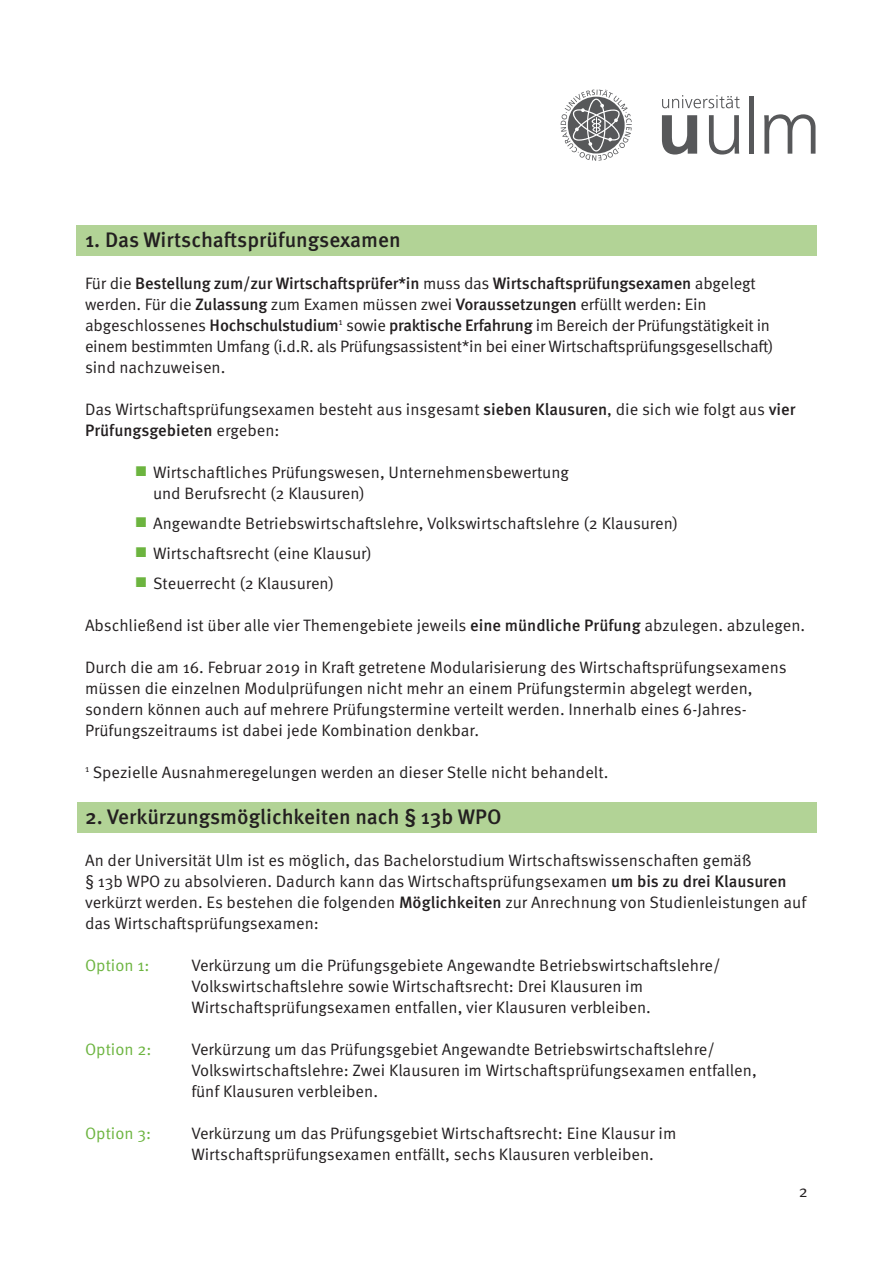
<style>
.page{position:relative;width:893px;height:1263px;background:#fff}
.page>*{position:absolute;margin:0;border:0;box-sizing:border-box;transform-origin:0 0}
.Überschrift{font:500 21px "Meta OT";color:#231f20}
.Body_Text{font:16.5px/21px "Meta OT Norm";color:#231f20}
.Option{font:16.5px/21px "Meta OT Norm";color:#231f20}
.Body_Text-2{font:16.5px/21px "Meta OT Norm";letter-spacing:-.02em;color:#231f20}
.Option-2{font:16.5px "Meta OT Norm";color:#6cb43f}
.s1{font-family:"Meta OT";font-weight:500}
.s2{font-family:"Arial";font-size:21px;color:#6cb43f}
</style>
<div class="page">
<div style="left:77px;top:225px;width:740px;height:31px;background:#b2d396"></div>
<div style="left:77px;top:801px;width:740px;height:31px;background:#b2d396"></div>
<svg style="left:662px;top:115px;width:35px;height:40px"></svg>
<svg style="left:709px;top:115px;width:30px;height:40px"></svg>
<hr style="left:750px;top:96px;width:4px;height:58px;background:#57585a">
<svg style="left:764px;top:114px;width:51px;height:40px"></svg>
<svg style="left:662px;top:95px;width:78px;height:13px"></svg>
<svg style="left:561px;top:90px;width:71px;height:71px"></svg>
<p class="Überschrift" style="left:85px;top:226px;width:317px">1. Das Wirtschaftsprüfungsexamen</p>
<p class="Body_Text-2" style="left:85px;top:273px;width:690px">Für die <span class="s1">Bestellung zum/zur Wirtschaftsprüfer*in</span> muss das <span class="s1">Wirtschaftsprüfungsexamen</span> abgelegt werden. Für die <span class="s1">Zulassung</span> zum Examen müssen zwei <span class="s1">Voraussetzungen</span> erfüllt werden: Ein abgeschlossenes <span class="s1">Hochschulstudium</span><sup>1</sup> sowie <span class="s1">praktische Erfahrung</span> im Bereich der Prüfungstätigkeit in einem bestimmten Umfang (i.d.R. als Prüfungsassistent*in bei einer Wirtschaftsprüfungsgesellschaft) sind nachzuweisen.</p>
<p class="Body_Text" style="left:85px;top:399px;width:712px">Das Wirtschaftsprüfungsexamen besteht aus insgesamt <span class="s1">sieben Klausuren</span>, die sich wie folgt aus <span class="s1">vier<br>Prüfungsgebieten</span> ergeben:</p>
<p class="Body_Text" style="left:153px;top:462px;width:417px;text-indent:-18px"><span class="s2">■</span> Wirtschaftliches Prüfungswesen, Unternehmensbewertung und Berufsrecht (2 Klausuren)</p>
<p class="Body_Text" style="left:135px;top:513px;width:545px"><span class="s2">■</span> Angewandte Betriebswirtschaftslehre, Volkswirtschaftslehre (2 Klausuren)</p>
<p class="Body_Text" style="left:135px;top:543px;width:239px"><span class="s2">■</span> Wirtschaftsrecht (eine Klausur)</p>
<p class="Body_Text" style="left:135px;top:573px;width:201px"><span class="s2">■</span> Steuerrecht (2 Klausuren)</p>
<p class="Body_Text" style="left:85px;top:615px;width:722px">Abschließend ist über alle vier Themengebiete jeweils <span class="s1">eine mündliche Prüfung</span> abzulegen. abzulegen.</p>
<p class="Body_Text" style="left:85px;top:657px;width:703px">Durch die am 16. Februar 2019 in Kraft getretene Modularisierung des Wirtschaftsprüfungsexamens müssen die einzelnen Modulprüfungen nicht mehr an einem Prüfungstermin abgelegt werden, sondern können auch auf mehrere Prüfungstermine verteilt werden. Innerhalb eines 6-Jahres-Prüfungszeitraums ist dabei jede Kombination denkbar.</p>
<p class="Body_Text" style="left:85px;top:762px;width:525px"><sup>1</sup> Spezielle Ausnahmeregelungen werden an dieser Stelle nicht behandelt.</p>
<p class="Überschrift" style="left:85px;top:804px;width:418px">2. Verkürzungsmöglichkeiten nach § 13b WPO</p>
<p class="Body_Text" style="left:85px;top:850px;width:723px">An der Universität Ulm ist es möglich, das Bachelorstudium Wirtschaftswissenschaften gemäß<br>§ 13b WPO zu absolvieren. Dadurch kann das Wirtschaftsprüfungsexamen <span class="s1">um bis zu drei Klausuren </span>verkürzt werden. Es bestehen die folgenden <span class="s1">Möglichkeiten</span> zur Anrechnung von Studienleistungen auf das Wirtschaftsprüfungsexamen:</p>
<p class="Option-2" style="left:85px;top:955px;width:66px">Option 1:</p>
<p class="Option" style="left:191px;top:955px;width:531px">Verkürzung um die Prüfungsgebiete Angewandte Betriebswirtschaftslehre/<br>Volkswirtschaftslehre sowie Wirtschaftsrecht: Drei Klausuren im<br>Wirtschaftsprüfungsexamen entfallen, vier Klausuren verbleiben.</p>
<p class="Option-2" style="left:85px;top:1039px;width:68px">Option 2:</p>
<p class="Option" style="left:191px;top:1039px;width:567px">Verkürzung um das Prüfungsgebiet Angewandte Betriebswirtschaftslehre/<br>Volkswirtschaftslehre: Zwei Klausuren im Wirtschaftsprüfungsexamen entfallen, fünf Klausuren verbleiben.</p>
<p class="Option-2" style="left:85px;top:1123px;width:68px">Option 3:</p>
<p class="Option" style="left:191px;top:1123px;width:487px">Verkürzung um das Prüfungsgebiet Wirtschaftsrecht: Eine Klausur im<br>Wirtschaftsprüfungsexamen entfällt, sechs Klausuren verbleiben.</p>
<p class="Body_Text" style="left:799px;top:1181px;width:11px">2</p>
</div>
